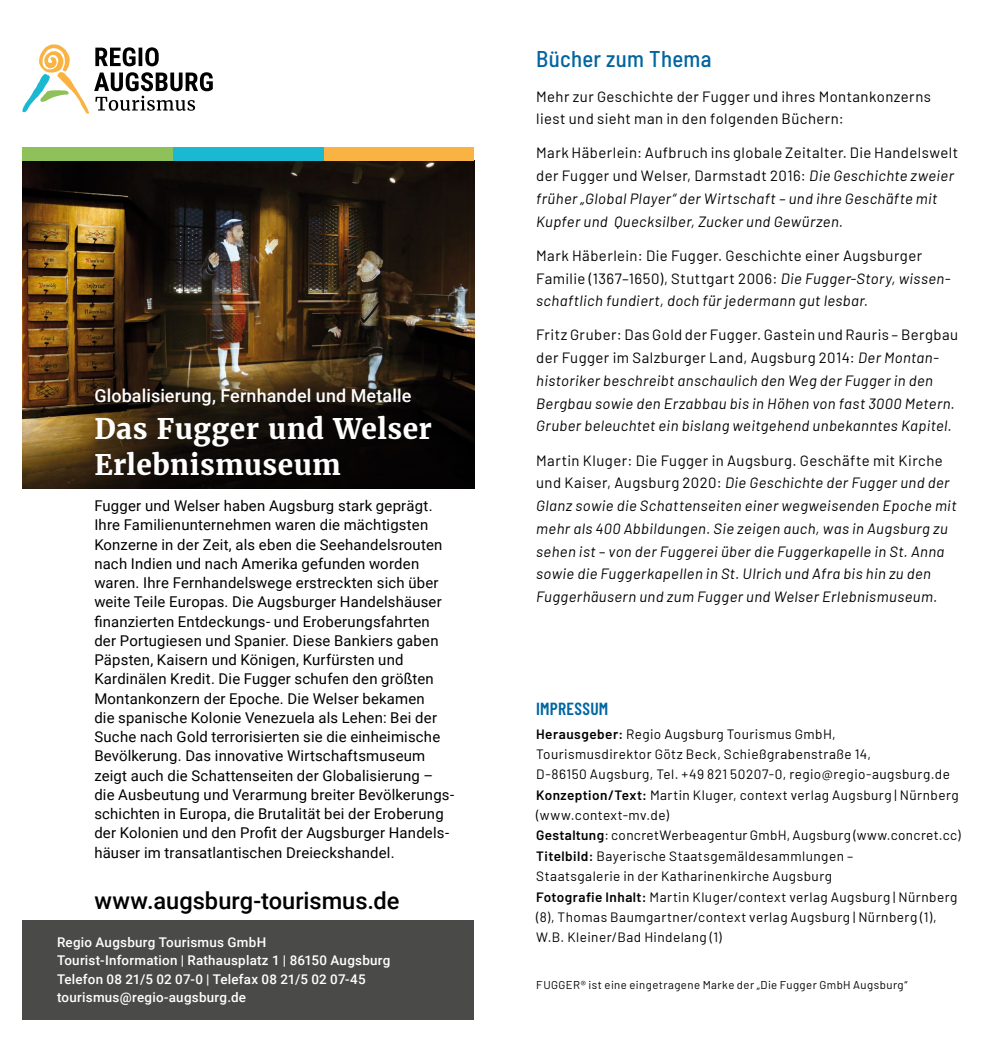
<style>
.page{position:relative;width:993px;height:1042px;background:#fff}
.page>*{position:absolute;margin:0;border:0;box-sizing:border-box;transform-origin:0 0}
.t1{font:700 28px/36.8px "Merriweather";letter-spacing:.015em;color:#fff}
.t2{font:500 23.62px "Roboto";color:#000}
.t3{font:500 semi-condensed 22.75px "Barlow";letter-spacing:.015em;color:#0065a0}
.t4{font:500 17.85px "Roboto";letter-spacing:.01em;color:#fff}
.t5{font:600 17.5px "Barlow Condensed";letter-spacing:.015em;color:#0065a0}
.t6{font:italic 14.88px/22.8px "Barlow";letter-spacing:.03em;color:#000}
.t7{font:14.88px/19.2px "Roboto";letter-spacing:.015em;color:#000}
.t8{font:14.88px/22.8px "Barlow";letter-spacing:.03em;color:#000}
.t9{font:13.65px/20.3px "Barlow";letter-spacing:.035em;color:#000}
.t10{font:500 13.47px/18.4px "Roboto";letter-spacing:.02em;color:#fff}
.t11{font:11.38px "Barlow";letter-spacing:.04em;color:#000}
.s1{font-style:normal}
.s2{font-style:italic}
.s3{font-weight:600}
</style>
<div class="page">
<img style="left:22px;top:161px;width:452px;height:327px">
<div style="left:22px;top:921px;width:452px;height:99px;background:#4a4a49"></div>
<svg style="left:22px;top:44px;width:191px;height:70px"></svg>
<div style="left:323px;top:147px;width:151px;height:14px;background:#f9b342"></div>
<div style="left:173px;top:147px;width:150px;height:14px;background:#1bb8d1"></div>
<div style="left:22px;top:147px;width:151px;height:14px;background:#8ec159"></div>
<p class="t4" style="left:94px;top:383px;width:318px">Globalisierung, Fernhandel und Metalle</p>
<h1 class="t1" style="left:94px;top:410px;width:339px">Das Fugger und Welser<br>Erlebnismuseum</h1>
<p class="t7" style="left:94px;top:496px;width:361px">Fugger und Welser haben Augsburg stark geprägt.<br>Ihre Familienunternehmen waren die mächtigsten Konzerne in der Zeit, als eben die Seehandelsrouten nach Indien und nach Amerika gefunden worden waren. Ihre Fernhandelswege erstreckten sich über weite Teile Europas. Die Augsburger Handelshäuser finanzierten Entdeckungs- und Eroberungsfahrten der Portugiesen und Spanier. Diese Bankiers gaben Päpsten, Kaisern und Königen, Kurfürsten und Kardinälen Kredit. Die Fugger schufen den größten Montankonzern der Epoche. Die Welser bekamen<br>die spanische Kolonie Venezuela als Lehen: Bei der Suche nach Gold terrorisierten sie die einheimische Bevölkerung. Das innovative Wirtschaftsmuseum zeigt auch die Schattenseiten der Globalisierung – die Ausbeutung und Verarmung breiter Bevölkerungs&shy;schichten in Europa, die Brutalität bei der Eroberung der Kolonien und den Profit der Augsburger Handels&shy;häuser im transatlantischen Dreieckshandel.</p>
<h2 class="t2" style="left:94px;top:884px;width:306px">www.augsburg-tourismus.de</h2>
<p class="t10" style="left:57px;top:932px;width:335px">Regio Augsburg Tourismus GmbH<br>Tourist-Information | Rathausplatz 1 | 86150 Augsburg Telefon 08 21/5 02 07-0 | Telefax 08 21/5 02 07-45 tourismus@regio-augsburg.de</p>
<h3 class="t3" style="left:536px;top:45px;width:177px">Bücher zum Thema</h3>
<p class="t8" style="left:536px;top:84px;width:396px">Mehr zur Geschichte der Fugger und ihres Montankonzerns liest und sieht man in den folgenden Büchern:</p>
<p class="t6" style="left:536px;top:141px;width:423px"><span class="s1">Mark Häberlein: Aufbruch ins globale Zeitalter. Die Handelswelt der Fugger und Welser, Darmstadt 2016:</span> Die Geschichte zweier früher „Global Player“ der Wirtschaft – und ihre Geschäfte mit Kupfer und Quecksilber, Zucker und Gewürzen.</p>
<p class="t8" style="left:536px;top:243px;width:415px">Mark Häberlein: Die Fugger. Geschichte einer Augsburger<br>Familie (1367–1650), Stuttgart 2006: <span class="s2">Die Fugger-Story, wissen&shy;schaftlich fundiert, doch für jedermann gut lesbar.</span></p>
<p class="t6" style="left:536px;top:322px;width:423px"><span class="s1">Fritz Gruber: Das Gold der Fugger. Gastein und Rauris – Bergbau der Fugger im Salzburger Land, Augsburg 2014:</span> Der Montan&shy;historiker beschreibt anschaulich den Weg der Fugger in den Bergbau sowie den Erzabbau bis in Höhen von fast 3000 Metern.<br>Gruber beleuchtet ein bislang weitgehend unbekanntes Kapitel.</p>
<p class="t6" style="left:536px;top:448px;width:422px"><span class="s1">Martin Kluger: Die Fugger in Augsburg. Geschäfte mit Kirche und Kaiser, Augsburg 2020:</span> Die Geschichte der Fugger und der Glanz sowie die Schattenseiten einer wegweisenden Epoche mit mehr als 400 Abbildungen. Sie zeigen auch, was in Augsburg zu sehen ist – von der Fuggerei über die Fuggerkapelle in St. Anna sowie die Fuggerkapellen in St. Ulrich und Afra bis hin zu den Fuggerhäusern und zum Fugger und Welser Erlebnismuseum.</p>
<p class="t5" style="left:536px;top:696px;width:74px">IMPRESSUM</p>
<p class="t9" style="left:536px;top:722px;width:426px"><span class="s3">Herausgeber:</span> Regio Augsburg Tourismus GmbH,<br>Tourismusdirektor Götz Beck, Schießgrabenstraße 14,<br>D-86150 Augsburg, Tel. +49 821 50207-0, regio@regio-augsburg.de <span class="s3">Konzeption/Text:</span> Martin Kluger, context verlag Augsburg | Nürnberg (www.context-mv.de)<br><span class="s3">Gestaltung</span>: concret Werbeagentur GmbH, Augsburg (www.concret.cc)<br><span class="s3">Titelbild:</span> Bayerische Staatsgemäldesammlungen –<br>Staatsgalerie in der Katharinenkirche Augsburg<br><span class="s3">Fotografie Inhalt:</span> Martin Kluger/context verlag Augsburg | Nürnberg (8), Thomas Baumgartner/context verlag Augsburg | Nürnberg (1), W.B. Kleiner/Bad Hindelang (1)</p>
<p class="t11" style="left:536px;top:976px;width:373px">FUGGER® ist eine eingetragene Marke der „Die Fugger GmbH Augsburg“</p>
</div>
